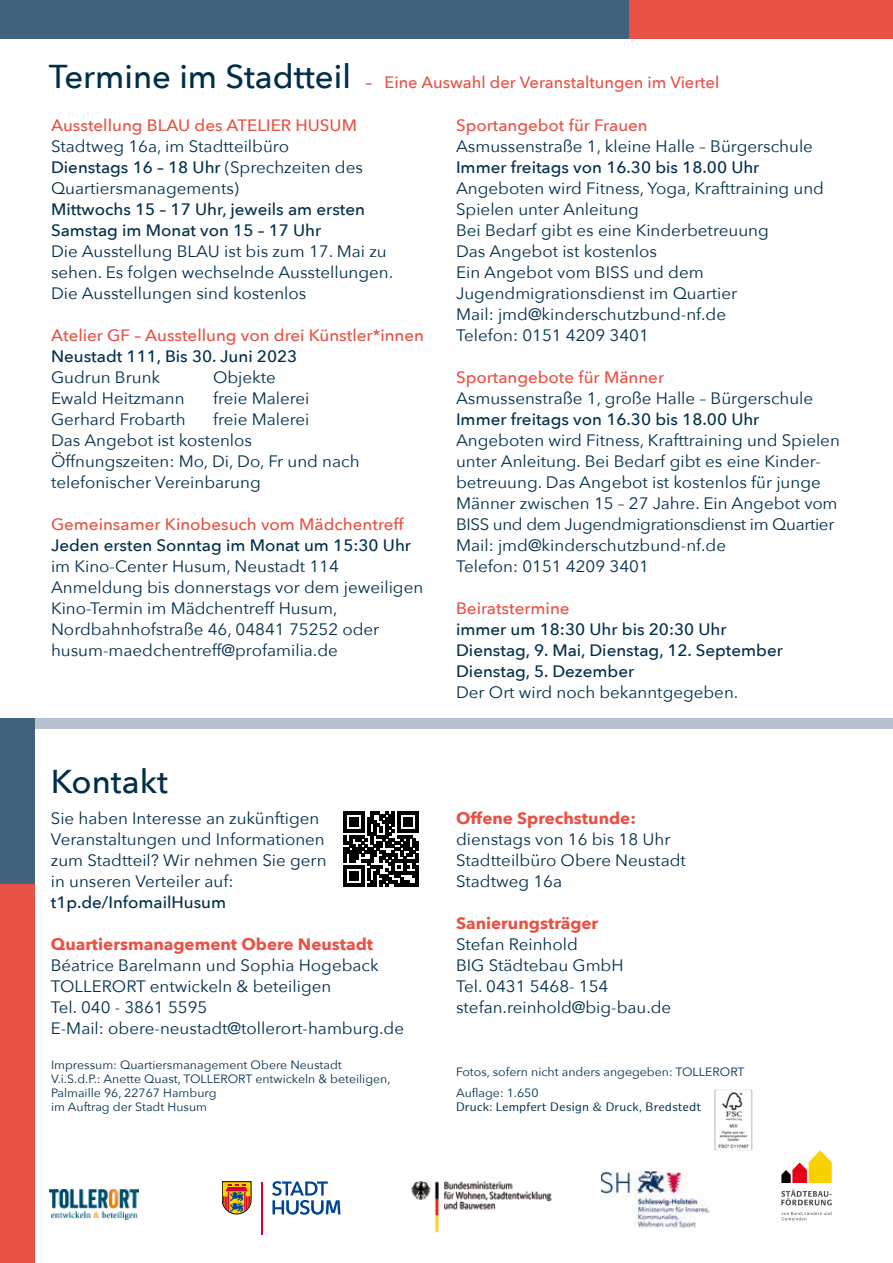
<style>
.page{position:relative;width:893px;height:1263px;background:#fff}
.page>*{position:absolute;margin:0;border:0;box-sizing:border-box;transform-origin:0 0}
.t1{font:500 33px "Avenir Next";color:#002e49}
.t2{font:16.5px/21px "Avenir Next";color:#002e49}
.t3{font:500 16.5px/21px "Avenir Next";color:#002e49}
.t4{font:500 16.5px "Avenir Next";color:#e85245}
.t5{font:700 16.5px "Avenir Next";color:#e85245}
.t6{font:12px/14.2px "Avenir Next";color:#002e49}
.t7{font:12px "Hamburg Sans";color:#002e49}
.s1{font-size:33px;color:#002e49}
.s2{font-weight:500}
</style>
<div class="page">
<div style="left:0;top:718px;width:893px;height:11px;background:#b5c1cf"></div>
<div style="left:0;top:881px;width:34px;height:382px;background:#e85245"></div>
<div style="left:0;top:718px;width:34px;height:165px;background:#41627d"></div>
<div style="left:0;top:0;width:841px;height:38px;background:#41627d"></div>
<div style="left:629px;top:0;width:264px;height:38px;background:#e85245"></div>
<img style="left:714px;top:1090px;width:39px;height:60px">
<svg style="left:344px;top:812px;width:75px;height:75px"></svg>
<img style="left:49px;top:1189px;width:90px;height:30px">
<hr style="left:261px;top:1182px;width:2px;height:26px;background:#d40032">
<hr style="left:261px;top:1208px;width:2px;height:27px;background:#d40032">
<svg style="left:222px;top:1182px;width:29px;height:32px"></svg>
<svg style="left:272px;top:1181px;width:68px;height:34px"></svg>
<img style="left:410px;top:1181px;width:142px;height:52px">
<svg style="left:781px;top:1150px;width:51px;height:33px"></svg>
<svg style="left:781px;top:1212px;width:50px;height:8px"></svg>
<svg style="left:781px;top:1189px;width:51px;height:16px"></svg>
<img style="left:601px;top:1171px;width:109px;height:57px">
<p class="t4" style="left:49px;top:68px;width:672px"><span class="s1">Termine im Stadtteil</span> – Eine Auswahl der Veranstaltungen im Viertel</p>
<p class="t4" style="left:456px;top:111px;width:193px">Sportangebot für Frauen</p>
<p class="t2" style="left:456px;top:135px;width:358px">Asmussenstraße 1, kleine Halle – Bürgerschule</p>
<p class="t3" style="left:456px;top:156px;width:305px">Immer freitags von 16.30 bis 18.00 Uhr</p>
<p class="t2" style="left:456px;top:177px;width:369px">Angeboten wird Fitness, Yoga, Krafttraining und Spielen unter Anleitung<br>Bei Bedarf gibt es eine Kinderbetreuung<br>Das Angebot ist kostenlos<br>Ein Angebot vom BISS und dem Jugendmigrationsdienst im Quartier<br>Mail: jmd@kinderschutzbund-nf.de<br>Telefon: 0151 4209 3401</p>
<p class="t4" style="left:456px;top:363px;width:210px">Sportangebote für Männer</p>
<p class="t2" style="left:456px;top:387px;width:359px">Asmussenstraße 1, große Halle – Bürgerschule</p>
<p class="t3" style="left:456px;top:408px;width:305px">Immer freitags von 16.30 bis 18.00 Uhr</p>
<p class="t2" style="left:456px;top:429px;width:385px">Angeboten wird Fitness, Krafttraining und Spielen unter Anleitung. Bei Bedarf gibt es eine Kinder&shy;betreuung. Das Angebot ist kostenlos für junge Männer zwischen 15 – 27 Jahre. Ein Angebot vom BISS und dem Jugendmigrationsdienst im Quartier Mail: jmd@kinderschutzbund-nf.de<br>Telefon: 0151 4209 3401</p>
<p class="t4" style="left:456px;top:594px;width:115px">Beiratstermine</p>
<p class="t3" style="left:456px;top:618px;width:328px">immer um 18:30 Uhr bis 20:30 Uhr<br>Dienstag, 9. Mai, Dienstag, 12. September<br>Dienstag, 5. Dezember</p>
<p class="t2" style="left:456px;top:681px;width:284px">Der Ort wird noch bekanntgegeben.</p>
<p class="t4" style="left:51px;top:111px;width:307px">Ausstellung BLAU des ATELIER HUSUM</p>
<p class="t2" style="left:51px;top:135px;width:313px">Stadtweg 16a, im Stadtteilbüro<br><span class="s2">Dienstags 16 – 18 Uhr</span> (Sprechzeiten des<br>Quartiersmanagements)</p>
<p class="t3" style="left:51px;top:198px;width:316px">Mittwochs 15 – 17 Uhr, jeweils am ersten<br>Samstag im Monat von 15 – 17 Uhr</p>
<p class="t2" style="left:51px;top:240px;width:344px">Die Ausstellung BLAU ist bis zum 17. Mai zu sehen. Es folgen wechselnde Ausstellungen.<br>Die Ausstellungen sind kostenlos</p>
<p class="t4" style="left:51px;top:321px;width:375px">Atelier GF – Ausstellung von drei Künstler*innen</p>
<p class="t3" style="left:51px;top:345px;width:248px">Neustadt 111, Bis 30. Juni 2023</p>
<p class="t2" style="left:51px;top:366px;width:111px">Gudrun Brunk</p>
<p class="t2" style="left:213px;top:366px;width:64px">Objekte</p>
<p class="t2" style="left:51px;top:387px;width:135px">Ewald Heitzmann</p>
<p class="t2" style="left:213px;top:387px;width:98px">freie Malerei</p>
<p class="t2" style="left:51px;top:408px;width:136px">Gerhard Frobarth</p>
<p class="t2" style="left:51px;top:408px;width:310px;text-indent:162px">freie Malerei<br>Das Angebot ist kostenlos<br>Öffnungszeiten: Mo, Di, Do, Fr und nach telefonischer Vereinbarung</p>
<p class="t4" style="left:51px;top:510px;width:354px">Gemeinsamer Kinobesuch vom Mädchentreff</p>
<p class="t3" style="left:51px;top:534px;width:362px">Jeden ersten Sonntag im Monat um 15:30 Uhr</p>
<p class="t2" style="left:51px;top:555px;width:374px">im Kino-Center Husum, Neustadt 114<br>Anmeldung bis donnerstags vor dem jeweiligen Kino-Termin im Mädchentreff Husum, Nordbahnhofstraße 46, 04841 75252 oder husum-maedchentreff@profamilia.de</p>
<h1 class="t1" style="left:51px;top:753px;width:119px">Kontakt</h1>
<p class="t2" style="left:51px;top:807px;width:277px">Sie haben Interesse an zukünftigen Veranstaltungen und Informationen zum Stadtteil? Wir nehmen Sie gern in unseren Verteiler auf:</p>
<p class="t3" style="left:51px;top:891px;width:177px">t1p.de/InfomailHusum</p>
<p class="t5" style="left:51px;top:929px;width:324px">Quartiersmanagement Obere Neustadt</p>
<p class="t2" style="left:51px;top:954px;width:355px">Béatrice Barelmann und Sophia Hogeback TOLLERORT entwickeln &amp; beteiligen<br>Tel. 040 - 3861 5595<br>E-Mail: obere-neustadt@tollerort-hamburg.de</p>
<p class="t6" style="left:51px;top:1057px;width:341px">Impressum: Quartiersmanagement Obere Neustadt V.i.S.d.P.: Anette Quast, TOLLERORT entwickeln &amp; beteiligen, Palmaille 96, 22767 Hamburg<br>im Auftrag der Stadt Husum</p>
<p class="t5" style="left:456px;top:803px;width:181px">Offene Sprechstunde:</p>
<p class="t2" style="left:456px;top:828px;width:231px">dienstags von 16 bis 18 Uhr<br>Stadtteilbüro Obere Neustadt<br>Stadtweg 16a</p>
<p class="t5" style="left:456px;top:908px;width:144px">Sanierungsträger</p>
<p class="t2" style="left:456px;top:933px;width:217px">Stefan Reinhold<br>BIG Städtebau GmbH<br>Tel. 0431 5468- 154 stefan.reinhold@big-bau.de</p>
<p class="t6" style="left:456px;top:1061px;width:290px;line-height:20.9px">Fotos, sofern nicht anders angegeben: TOLLERORT<br>Auflage: 1.650</p>
<p class="t7" style="left:456px;top:1100px;width:247px">Druck: Lempfert Design &amp; Druck, Bredstedt</p>
</div>
